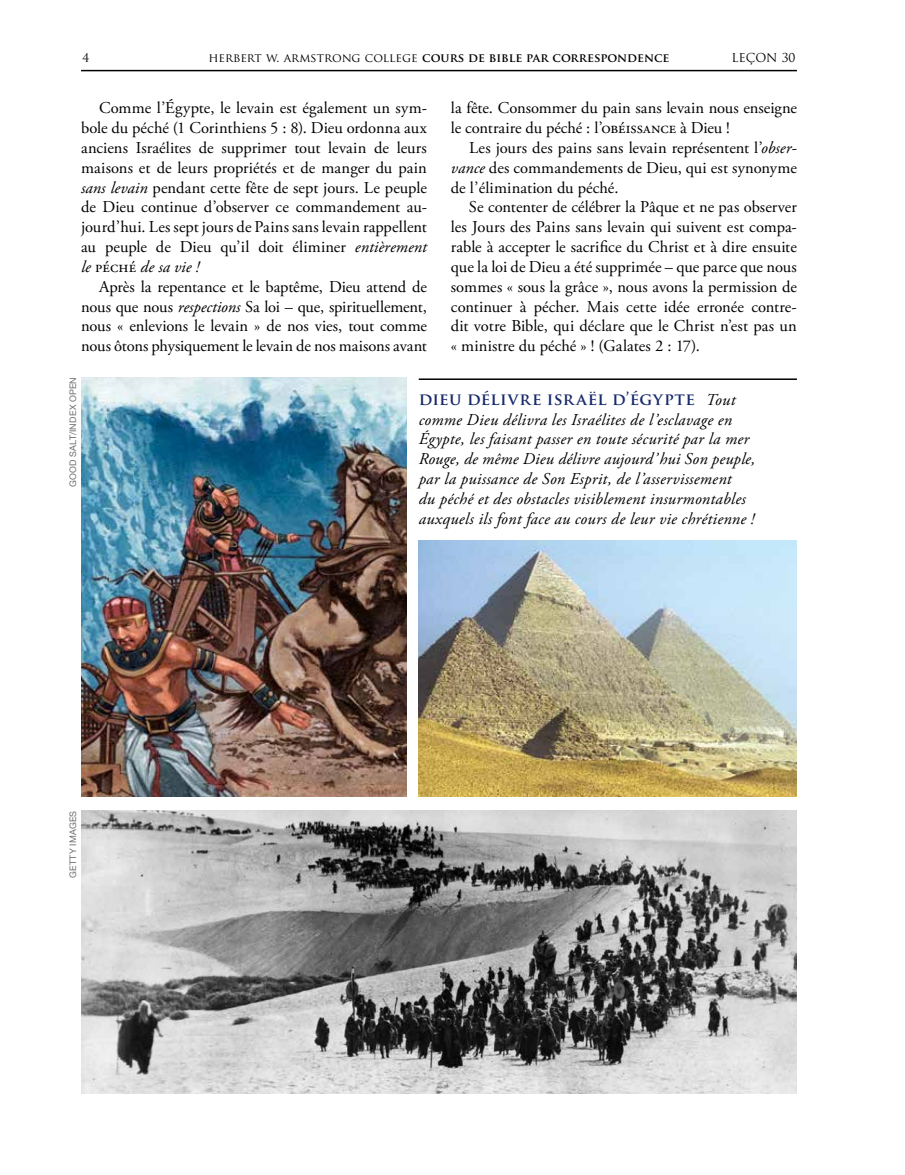
<style>
.page{position:relative;width:905px;height:1175px;background:#fff}
.page>*{position:absolute;margin:0;border:0;box-sizing:border-box;transform-origin:0 0}
.t1{font:16.5px/19.8px "Adobe Garamond Pro";letter-spacing:-.005em;color:#000;text-align:justify}
.t2{font:italic 16.5px/19.8px "Adobe Garamond Pro";letter-spacing:.02em;color:#000}
.t3{font:700 16.5px "Trajan Pro";letter-spacing:.045em;color:#192b6c}
.t4{font:700 12px "Trajan Pro";color:#000}
.t5{font:12px "Trajan Pro";color:#000}
.t6{font:9px "Helvetica Neue";letter-spacing:.025em;color:#6d6e71}
.s1{font-weight:400}
.s2{font-style:italic}
.s3{font-family:"Adobe Garamond Pro";font-weight:400;font-style:italic;color:#000}
</style>
<div class="page">
<img style="left:81px;top:810px;width:715px;height:284px">
<img style="left:81px;top:377px;width:325px;height:419px">
<img style="left:418px;top:540px;width:378px;height:256px">
<hr style="left:418px;top:378px;width:378px;height:2px;background:#000">
<hr style="left:81px;top:70px;width:715px;height:1px;background:#000">
<p class="t5" style="left:82px;top:50px;width:8px">4</p>
<p class="t4" style="left:208px;top:50px;width:462px"><span class="s1">Herbert W. Armstrong College</span> COURS DE BIBLE PAR CORRESPONDENCE</p>
<p class="t5" style="left:731px;top:50px;width:65px">LEÇON 30</p>
<p class="t1" style="left:81px;top:99px;width:347px;text-indent:18px">Comme l’Égypte, le levain est également un sym&shy;bole du péché (1 Corinthiens 5 : 8). Dieu ordonna aux anciens Israélites de supprimer tout levain de leurs maisons et de leurs propriétés et de manger du pain <span class="s2">sans levain</span> pendant cette fête de sept jours. Le peuple de Dieu continue d’observer ce commandement au&shy;jourd’hui. Les sept jours de Pains sans levain rappellent au peuple de Dieu qu’il doit éliminer <span class="s2">entièrement le</span> péché <span class="s2">de sa vie !</span></p>
<p class="t1" style="left:81px;top:277px;width:347px;text-indent:18px">Après la repentance et le baptême, Dieu attend de nous que nous <span class="s2">respections</span> Sa loi – que, spirituellement, nous « enlevions le levain » de nos vies, tout comme nous ôtons physiquement le levain de nos maisons avant</p>
<p class="t1" style="left:451px;top:99px;width:347px">la fête. Consommer du pain sans levain nous enseigne le contraire du péché : l’obéissance à Dieu !</p>
<p class="t1" style="left:451px;top:138px;width:347px;text-indent:18px">Les jours des pains sans levain représentent l’<span class="s2">obser&shy;vance</span> des commandements de Dieu, qui est synonyme de l’élimination du péché.</p>
<p class="t1" style="left:451px;top:198px;width:347px;text-indent:18px">Se contenter de célébrer la Pâque et ne pas observer les Jours des Pains sans levain qui suivent est compa&shy;rable à accepter le sacrifice du Christ et à dire ensuite que la loi de Dieu a été supprimée – que parce que nous sommes « sous la grâce », nous avons la permission de continuer à pécher. Mais cette idée erronée contre&shy;dit votre Bible, qui déclare que le Christ n’est pas un « ministre du péché » ! (Galates 2 : 17).</p>
<p class="t6" style="left:66px;top:487px;width:111px;rotate:-90deg">GOOD SALT/INDEX OPEN</p>
<p class="t6" style="left:66px;top:878px;width:69px;rotate:-90deg">GETTY IMAGES</p>
<p class="t3" style="left:418px;top:388px;width:318px">DIEU DÉLIVRE ISRAËL D’ÉGYPTE <span class="s3">Tout</span></p>
<p class="t2" style="left:418px;top:410px;width:338px">comme Dieu délivra les Israélites de l’esclavage en Égypte, les faisant passer en toute sécurité par la mer Rouge, de même Dieu délivre aujourd’hui Son peuple, par la puissance de Son Esprit, de l’asservissement<br>du péché et des obstacles visiblement insurmontables auxquels ils font face au cours de leur vie chrétienne !</p>
</div>
